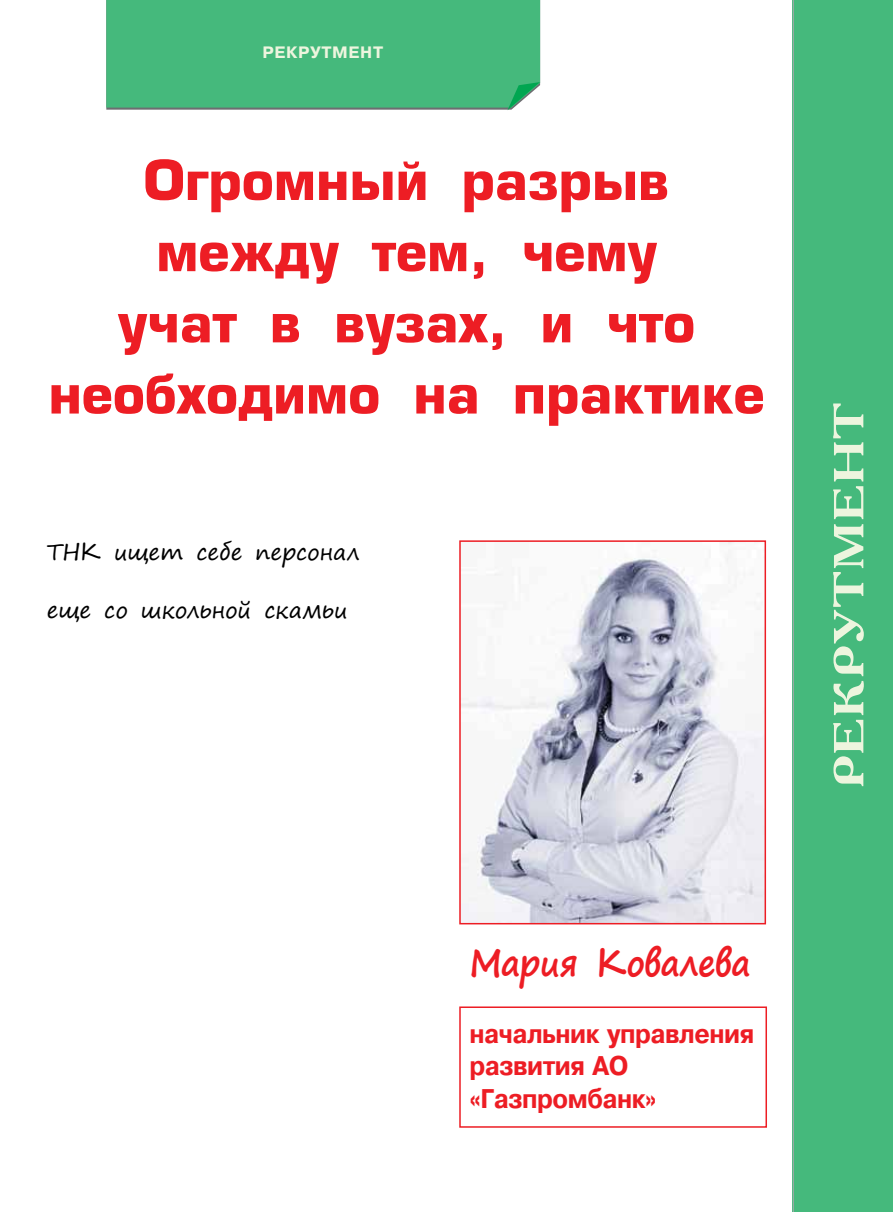
<style>
.page{position:relative;width:893px;height:1212px;background:#fff}
.page>*{position:absolute;margin:0;border:0;box-sizing:border-box;transform-origin:0 0}
.t1{font:700 54px/71.1px "Europe";color:#ed1d24;text-align:center}
.t2{font:700 42px "Academy C";letter-spacing:.01em;color:#edf5de;scale:1.25 1}
.t3{font:700 36px "Segoe Print";letter-spacing:-.02em;color:#ed1d24;scale:.92 1}
.t4{font:700 27px/32.4px "Pragmatica";letter-spacing:-.02em;color:#ed1d24;scale:.92 1}
.t5{font:22.5px "Segoe Print";letter-spacing:-.005em;color:#000}
.t6{font:700 16.5px "Pragmatica";letter-spacing:.04em;color:#edf5de}
</style>
<div class="page">
<div style="left:459px;top:1006px;width:308px;height:122px;border:2px solid #ed1d24"></div>
<img style="left:462px;top:543px;width:301px;height:378px">
<div style="left:459px;top:540px;width:307px;height:384px;border:2px solid #ed1d24"></div>
<div style="left:793px;top:0;width:100px;height:1212px;background:#45b97c"></div>
<div style="left:106px;top:0;width:434px;height:108px;background:#45b97c"></div>
<hr style="left:793px;top:0;width:1px;height:1212px;background:#a7a9ac">
<svg style="left:507px;top:82px;width:33px;height:28px"></svg>
<p class="t6" style="left:262px;top:42px;width:122px">Рекрутмент</p>
<p class="t1" style="left:48px;top:145px;width:718px">Огромный разрыв между тем, чему<br>учат в вузах, и что необходимо на практике</p>
<p class="t5" style="left:47px;top:531px;width:314px">ТНК ищет себе персонал</p>
<p class="t5" style="left:47px;top:589px;width:303px">еще со школьной скамьи</p>
<p class="t3" style="left:469px;top:930px;width:307px">Мария Ковалева</p>
<p class="t4" style="left:469px;top:1017px;width:311px">начальник управления развития АО «Газпромбанк»</p>
<p class="t2" style="left:821px;top:788px;width:310px;rotate:-90deg">Рекрутмент</p>
</div>
